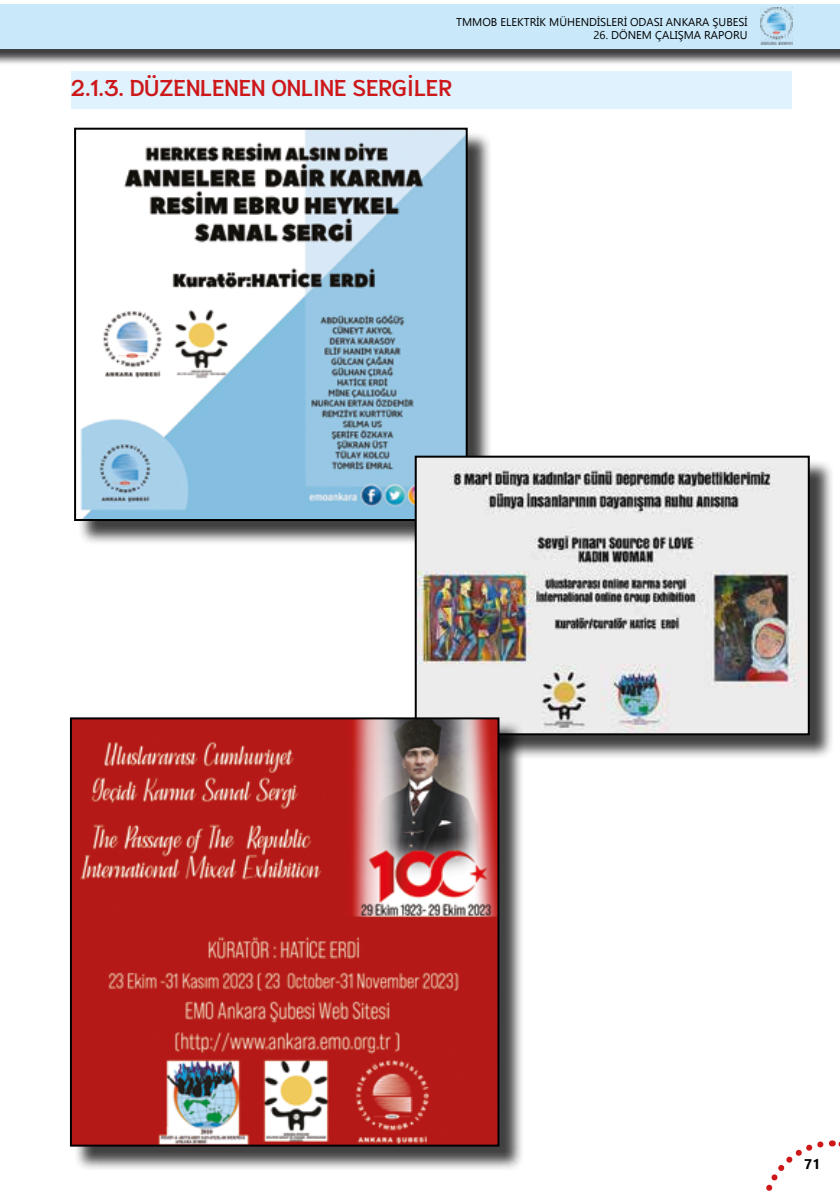
<style>
.page{position:relative;width:840px;height:1191px;background:#fff}
.page>*{position:absolute;margin:0;border:0;box-sizing:border-box;transform-origin:0 0}
.t1{font:600 22.8px "Niramit";color:#cd1719}
.t2{font:700 14px "Ebrima";color:#000}
.t3{font:11.2px "Ebrima";color:#000}
</style>
<div class="page">
<svg style="left:766px;top:1140px;width:74px;height:51px"></svg>
<div style="left:0;top:6px;width:839px;height:60px;background:#000;opacity:.75"></div>
<div style="left:0;top:4px;width:839px;height:44px;background:#c9e9fb"></div>
<img style="left:760px;top:7px;width:32px;height:38px">
<div style="left:71px;top:71px;width:720px;height:38px;background:#dff2fd"></div>
<div style="left:77px;top:131px;width:415px;height:414px;background:#000;opacity:.75"></div>
<img style="left:77px;top:131px;width:387px;height:387px">
<div style="left:74px;top:128px;width:393px;height:393px;border:2px solid #000"></div>
<div style="left:417px;top:458px;width:416px;height:302px;background:#000;opacity:.75"></div>
<img style="left:417px;top:458px;width:389px;height:274px">
<div style="left:414px;top:455px;width:395px;height:280px;border:2px solid #000"></div>
<div style="left:73px;top:720px;width:451px;height:451px;background:#000;opacity:.75"></div>
<img style="left:73px;top:720px;width:423px;height:423px">
<div style="left:70px;top:717px;width:429px;height:429px;border:2px solid #000"></div>
<p class="t3" style="left:456px;top:13px;width:293px">TMMOB ELEKTRİK MÜHENDİSLERİ ODASI ANKARA ŞUBESİ</p>
<p class="t3" style="left:593px;top:27px;width:155px">26. DÖNEM ÇALIŞMA RAPORU</p>
<h1 class="t1" style="left:71px;top:75px;width:382px">2.1.3. DÜZENLENEN ONLINE SERGİLER</h1>
<p class="t2" style="left:803px;top:1153px;width:18px">71</p>
</div>
